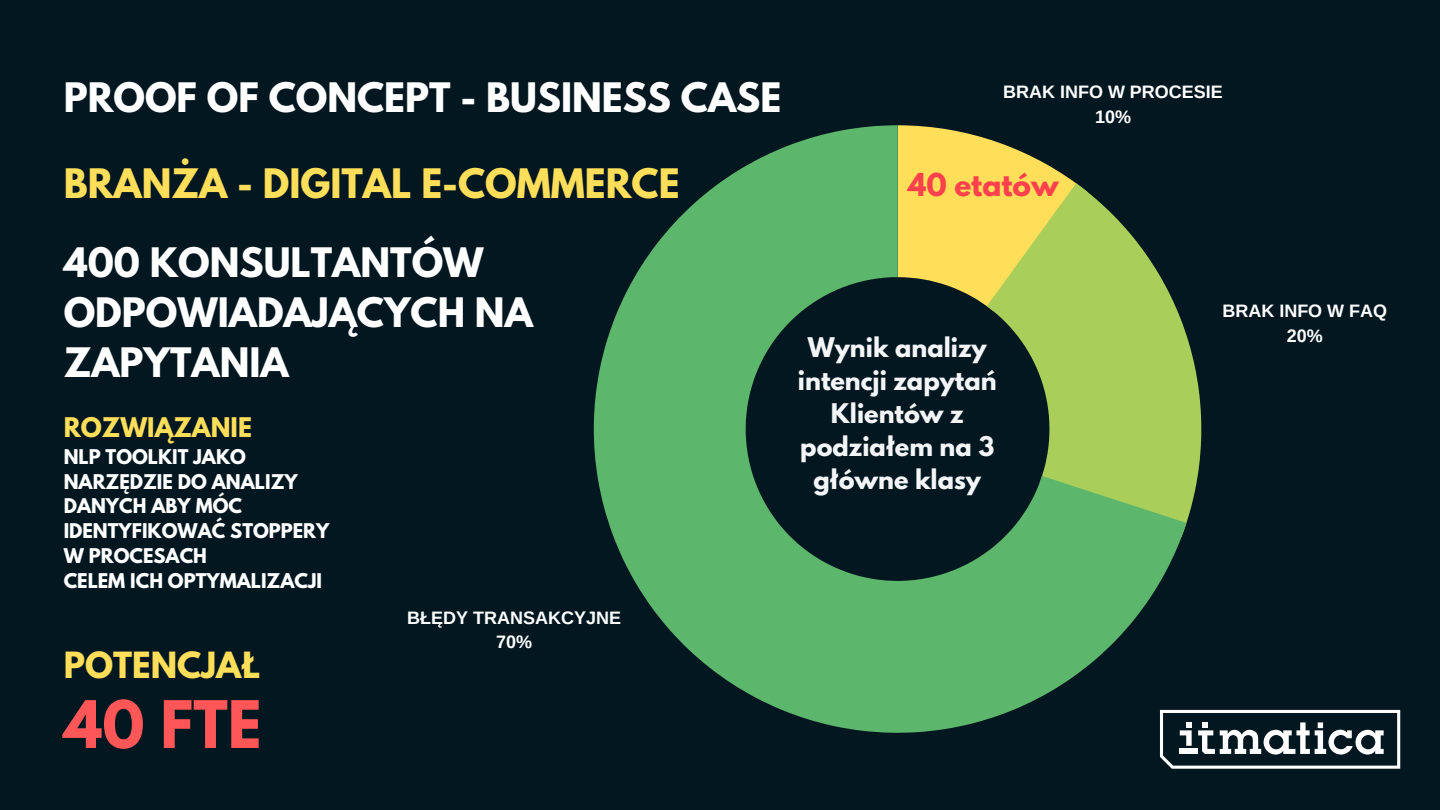
<style>
.page{position:relative;width:1440px;height:810px;background:#021720}
.page>*{position:absolute;margin:0;border:0;box-sizing:border-box;transform-origin:0 0}
.t1{font:700 58px "League Spartan";color:#ff5757}
.t2{font:700 36px/50.2px "League Spartan";color:#fff}
.t3{font:700 36px "League Spartan";color:#ffde59}
.t4{font:700 32px "League Spartan";color:#ffde59}
.t5{font:700 28px "League Spartan";color:#ff404d}
.t6{font:700 24px/33px "League Spartan";color:#f4f5f7;text-align:center}
.t7{font:700 24px "League Spartan";color:#ffde59}
.t8{font:700 18px/24.8px "League Spartan";color:#fff}
.t9{font:700 18px/24.8px "Arimo";color:#fff;text-align:center}
</style>
<div class="page">
<svg style="left:1160px;top:710px;width:240px;height:59px"></svg>
<svg style="left:1186px;top:334px;width:15px;height:190px;fill:#a9cf5a"></svg>
<svg style="left:594px;top:125px;width:592px;height:608px"></svg>
<h2 class="t2" style="left:64px;top:77px;width:719px">PROOF OF CONCEPT - BUSINESS CASE</h2>
<h2 class="t3" style="left:64px;top:166px;width:617px">BRANŻA - DIGITAL E-COMMERCE</h2>
<h2 class="t2" style="left:64px;top:242px;width:471px">400 KONSULTANTÓW<br>ODPOWIADAJĄCYCH NA<br>ZAPYTANIA</h2>
<h3 class="t7" style="left:64px;top:415px;width:190px">ROZWIĄZANIE</h3>
<p class="t8" style="left:64px;top:446px;width:267px">NLP TOOLKIT JAKO<br>NARZĘDZIE DO ANALIZY<br>DANYCH ABY MÓC<br>IDENTYFIKOWAĆ STOPPERY<br>W PROCESACH<br>CELEM ICH OPTYMALIZACJI</p>
<h3 class="t4" style="left:64px;top:649px;width:197px">POTENCJAŁ</h3>
<h1 class="t1" style="left:64px;top:696px;width:199px">40 FTE</h1>
<p class="t9" style="left:407px;top:605px;width:215px">BŁĘDY TRANSAKCYJNE<br>70%</p>
<p class="t9" style="left:1003px;top:79px;width:221px">BRAK INFO W PROCESIE<br>10%</p>
<h3 class="t5" style="left:908px;top:171px;width:152px">40 etatów</h3>
<h3 class="t6" style="left:798px;top:334px;width:200px">Wynik analizy intencji zapytań<br>Klientów z podziałem na 3 główne klasy</h3>
<p class="t9" style="left:1222px;top:299px;width:166px">BRAK INFO W FAQ<br>20%</p>
</div>
